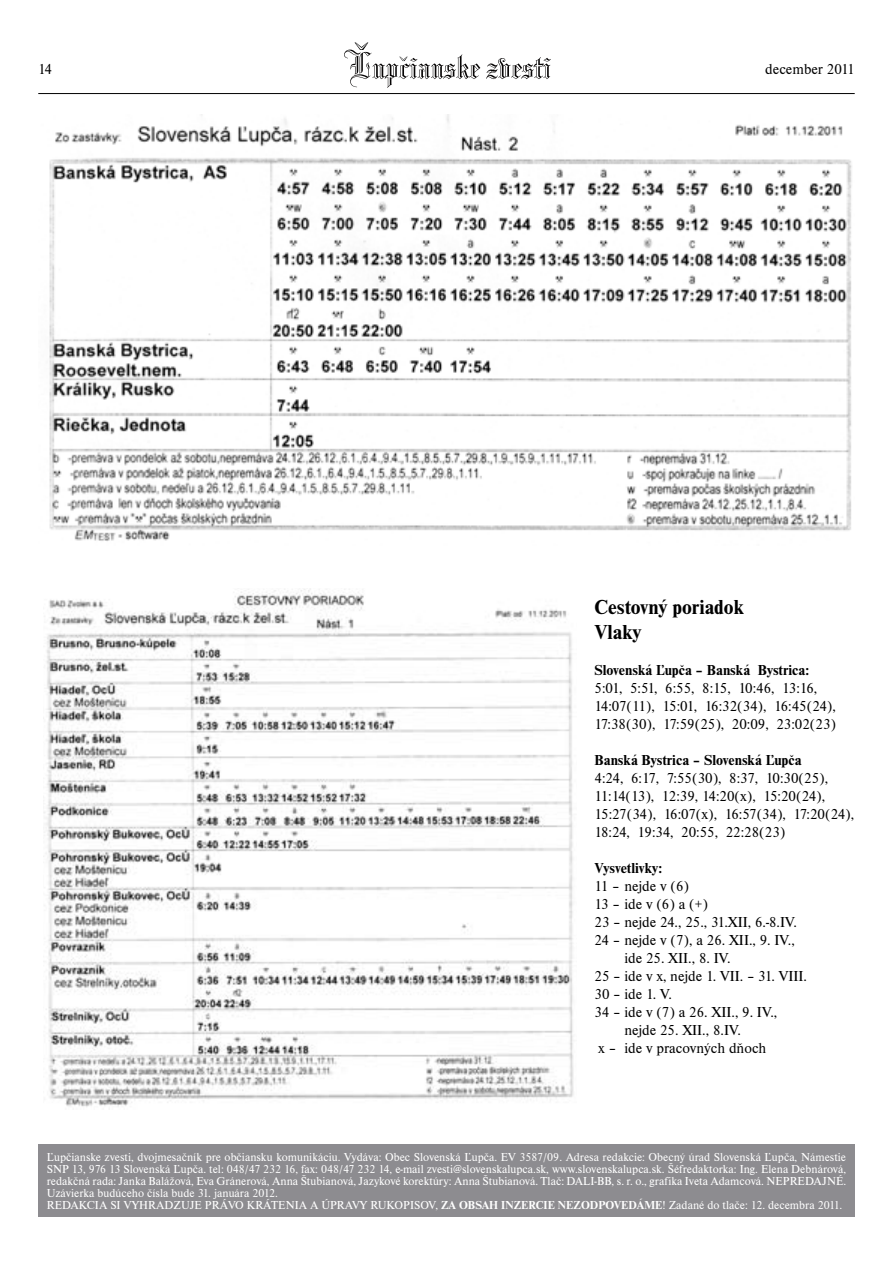
<style>
.page{position:relative;width:893px;height:1263px;background:#fff}
.page>*{position:absolute;margin:0;border:0;box-sizing:border-box;transform-origin:0 0}
.t1{font:700 21px/25.2px "Nimbus Rom DEE";color:#000}
.t2{font:15px "Nimbus Rom DEE";color:#000}
.t3{font:15px/18px "Nimbus Rom DEE";letter-spacing:-.03em;color:#000}
.t4{font:15px/18px "Nimbus Rom DEE";letter-spacing:-.025em;color:#000}
.t5{font:700 15px "Nimbus Rom DEE";letter-spacing:-.005em;color:#000}
.t6{font:12px/12px "Nimbus Rom DEE";color:#fff}
.s1{font-weight:700}
</style>
<div class="page">
<hr style="left:38px;top:93px;width:817px;height:1px;background:#000">
<svg style="left:344px;top:43px;width:207px;height:45px"></svg>
<div style="left:38px;top:1144px;width:817px;height:72px;background:#8d8c90"></div>
<img style="left:49px;top:115px;width:803px;height:426px">
<img style="left:43px;top:589px;width:531px;height:518px">
<p class="t2" style="left:38px;top:61px;width:15px">14</p>
<p class="t2" style="left:765px;top:61px;width:91px">december 2011</p>
<h1 class="t1" style="left:595px;top:595px;width:151px">Cestovný poriadok<br>Vlaky</h1>
<p class="t5" style="left:595px;top:662px;width:217px">Slovenská Ľupča – Banská Bystrica:</p>
<p class="t4" style="left:595px;top:679px;width:243px">5:01, 5:51, 6:55, 8:15, 10:46, 13:16,<br>14:07(11), 15:01, 16:32(34), 16:45(24),<br>17:38(30), 17:59(25), 20:09, 23:02(23)</p>
<p class="t5" style="left:595px;top:752px;width:208px">Banská Bystrica – Slovenská Ľupča</p>
<p class="t3" style="left:595px;top:769px;width:261px">4:24, 6:17, 7:55(30), 8:37, 10:30(25), 11:14(13), 12:39, 14:20(x), 15:20(24), 15:27(34), 16:07(x), 16:57(34), 17:20(24), 18:24, 19:34, 20:55, 22:28(23)</p>
<p class="t5" style="left:595px;top:860px;width:70px">Vysvetlivky:</p>
<p class="t2" style="left:595px;top:878px;width:96px">11 – nejde v (6)</p>
<p class="t2" style="left:595px;top:896px;width:115px">13 – ide v (6) a (+)</p>
<p class="t2" style="left:595px;top:914px;width:204px">23 – nejde 24., 25., 31.XII, 6.-8.IV.</p>
<p class="t2" style="left:595px;top:932px;width:202px">24 – nejde v (7), a 26. XII., 9. IV.,</p>
<p class="t2" style="left:624px;top:950px;width:108px">ide 25. XII., 8. IV.</p>
<p class="t2" style="left:595px;top:968px;width:214px">25 – ide v x, nejde 1. VII. – 31. VIII.</p>
<p class="t2" style="left:595px;top:986px;width:79px">30 – ide 1. V.</p>
<p class="t2" style="left:595px;top:1004px;width:184px">34 – ide v (7) a 26. XII., 9. IV.,</p>
<p class="t2" style="left:624px;top:1022px;width:118px">nejde 25. XII., 8.IV.</p>
<p class="t2" style="left:598px;top:1040px;width:170px">x – ide v pracovných dňoch</p>
<p class="t6" style="left:47px;top:1151px;width:801px">Ľupčianske zvesti, dvojmesačník pre občiansku komunikáciu. Vydáva: Obec Slovenská Ľupča. EV 3587/09. Adresa redakcie: Obecný úrad Slovenská Ľupča, Námestie SNP 13, 976 13 Slovenská Ľupča. tel: 048/47 232 16, fax: 048/47 232 14, e-mail zvesti@slovenskalupca.sk, www.slovenskalupca.sk. Šéfredaktorka: Ing. Elena Debnárová, redakčná rada: Janka Balážová, Eva Gránerová, Anna Štubianová, Jazykové korektúry: Anna Štubianová. Tlač: DALI-BB, s. r. o., grafika Iveta Adamcová. NEPREDAJNÉ.<br>Uzávierka budúceho čísla bude 31. januára 2012.<br>REDAKCIA SI VYHRADZUJE PRÁVO KRÁTENIA A ÚPRAVY RUKOPISOV, <span class="s1">za obsah inzercie nezodpovedáme</span>! Zadané do tlače: 12. decembra 2011.</p>
</div>
